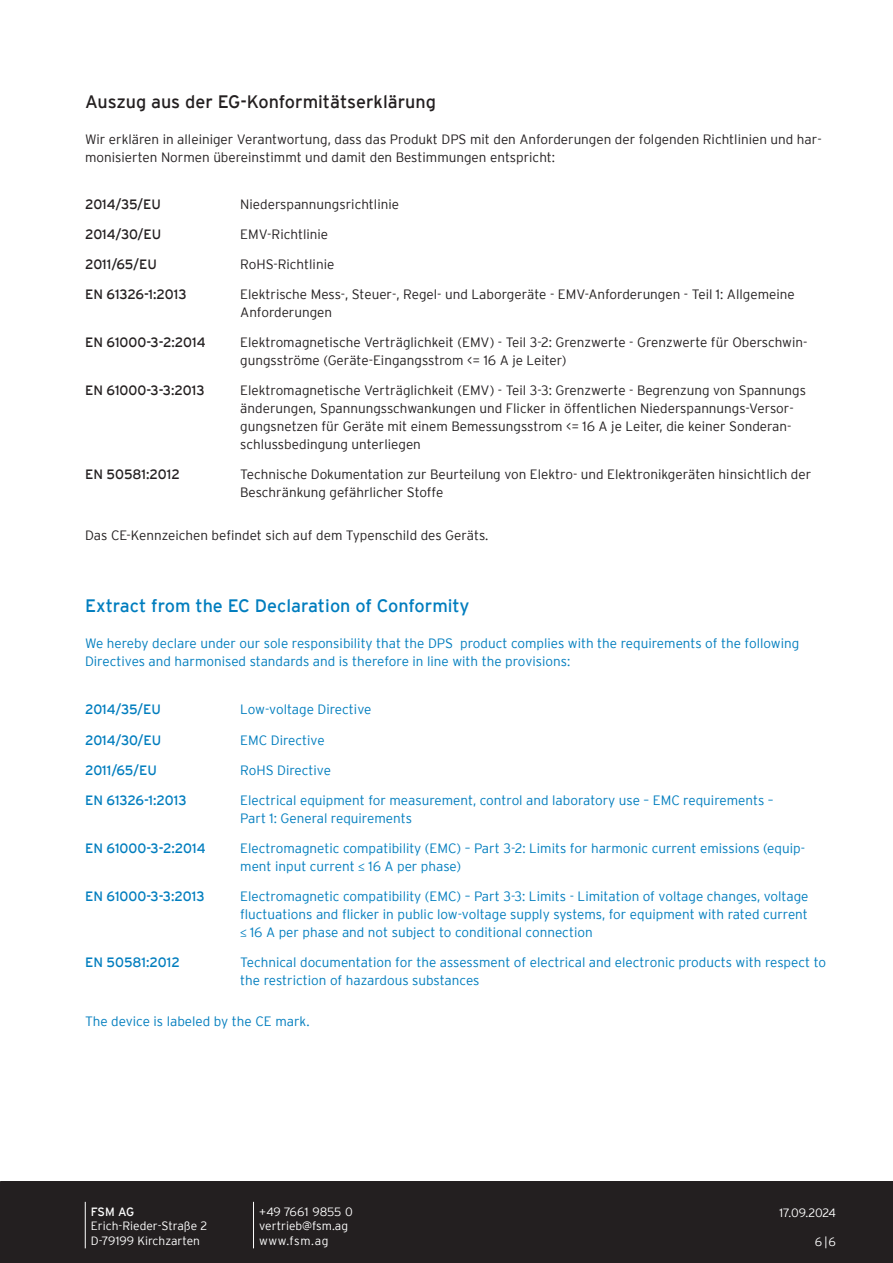
<style>
.page{position:relative;width:893px;height:1263px;background:#fff}
.page>*{position:absolute;margin:0;border:0;box-sizing:border-box;transform-origin:0 0}
.t1{font:18px "Interstate";color:#007dbe}
.t2{font:18px "Interstate";color:#231f20}
.t3{font:300 13.5px/18px "Interstate";color:#231f20}
.t4{font:300 13.5px/18px "Interstate";color:#007dbe}
.t5{font:13.5px "Interstate";color:#231f20}
.t6{font:13.5px "Interstate";color:#007dbe}
.t7{font:300 12px/14.4px "Interstate";color:#fff}
.t8{font:12px "Interstate";color:#fff}
.s1{font-family:"Calibri"}
</style>
<div class="page">
<div style="left:0;top:1181px;width:893px;height:82px;background:#231f20"></div>
<hr style="left:253px;top:1202px;width:1px;height:46px;background:#fff">
<hr style="left:85px;top:1202px;width:1px;height:46px;background:#fff">
<h1 class="t2" style="left:85px;top:92px;width:352px">Auszug aus der EG-Konformitätserklärung</h1>
<p class="t3" style="left:85px;top:130px;width:738px">Wir erklären in alleiniger Verantwortung, dass das Produkt DPS mit den Anforderungen der folgenden Richtlinien und har&shy;monisierten Normen übereinstimmt und damit den Bestimmungen entspricht:</p>
<p class="t5" style="left:85px;top:197px;width:78px">2014/35/EU</p>
<p class="t3" style="left:240px;top:196px;width:160px">Niederspannungsrichtlinie</p>
<p class="t5" style="left:85px;top:227px;width:78px">2014/30/EU</p>
<p class="t3" style="left:240px;top:225px;width:89px">EMV-Richtlinie</p>
<p class="t5" style="left:85px;top:257px;width:73px">2011/65/EU</p>
<p class="t3" style="left:240px;top:255px;width:96px">RoHS-Richtlinie</p>
<p class="t5" style="left:85px;top:287px;width:103px">EN 61326-1:2013</p>
<p class="t3" style="left:240px;top:285px;width:556px">Elektrische Mess-, Steuer-, Regel- und Laborgeräte - EMV-Anforderungen - Teil 1: Allgemeine<br>Anforderungen</p>
<p class="t5" style="left:85px;top:335px;width:122px">EN 61000-3-2:2014</p>
<p class="t3" style="left:240px;top:333px;width:569px">Elektromagnetische Verträglichkeit (EMV) - Teil 3-2: Grenzwerte - Grenzwerte für Oberschwin&shy;gungsströme (Geräte-Eingangsstrom &lt;= 16 A je Leiter)</p>
<p class="t5" style="left:85px;top:383px;width:121px">EN 61000-3-3:2013</p>
<p class="t3" style="left:240px;top:381px;width:567px">Elektromagnetische Verträglichkeit (EMV) - Teil 3-3: Grenzwerte - Begrenzung von Spannungs änderungen, Spannungsschwankungen und Flicker in öffentlichen Niederspannungs-Versor&shy;gungsnetzen für Geräte mit einem Bemessungsstrom &lt;= 16 A je Leiter, die keiner Sonderan&shy;schlussbedingung unterliegen</p>
<p class="t5" style="left:85px;top:467px;width:96px">EN 50581:2012</p>
<p class="t3" style="left:240px;top:465px;width:572px">Technische Dokumentation zur Beurteilung von Elektro- und Elektronikgeräten hinsichtlich der<br>Beschränkung gefährlicher Stoffe</p>
<p class="t3" style="left:85px;top:526px;width:405px">Das CE-Kennzeichen befindet sich auf dem Typenschild des Geräts.</p>
<h1 class="t1" style="left:85px;top:596px;width:386px">Extract from the EC Declaration of Conformity</h1>
<p class="t4" style="left:85px;top:634px;width:716px">We hereby declare under our sole responsibility that the DPS product complies with the requirements of the following<br>Directives and harmonised standards and is therefore in line with the provisions:</p>
<p class="t6" style="left:85px;top:701px;width:78px">2014/35/EU</p>
<p class="t4" style="left:240px;top:700px;width:133px">Low-voltage Directive</p>
<p class="t6" style="left:85px;top:733px;width:78px">2014/30/EU</p>
<p class="t4" style="left:240px;top:731px;width:86px">EMC Directive</p>
<p class="t6" style="left:85px;top:763px;width:73px">2011/65/EU</p>
<p class="t4" style="left:240px;top:761px;width:92px">RoHS Directive</p>
<p class="t6" style="left:85px;top:793px;width:103px">EN 61326-1:2013</p>
<p class="t4" style="left:240px;top:791px;width:535px">Electrical equipment for measurement, control and laboratory use – EMC requirements –<br>Part 1: General requirements</p>
<p class="t6" style="left:85px;top:841px;width:122px">EN 61000-3-2:2014</p>
<p class="t4" style="left:240px;top:839px;width:566px">Electromagnetic compatibility (EMC) – Part 3-2: Limits for harmonic current emissions (equip&shy;ment input current <span class="s1">≤</span> 16 A per phase)</p>
<p class="t6" style="left:85px;top:889px;width:121px">EN 61000-3-3:2013</p>
<p class="t4" style="left:240px;top:887px;width:570px;text-align:justify">Electromagnetic compatibility (EMC) – Part 3-3: Limits - Limitation of voltage changes, voltage fluctuations and flicker in public low-voltage supply systems, for equipment with rated current <span class="s1">≤</span> 16 A per phase and not subject to conditional connection</p>
<p class="t6" style="left:85px;top:955px;width:96px">EN 50581:2012</p>
<p class="t4" style="left:240px;top:953px;width:587px">Technical documentation for the assessment of electrical and electronic products with respect to the restriction of hazardous substances</p>
<p class="t4" style="left:85px;top:1012px;width:226px">The device is labeled by the CE mark.</p>
<p class="t8" style="left:91px;top:1205px;width:45px">FSM AG</p>
<p class="t7" style="left:91px;top:1219px;width:118px">Erich-Rieder-Straße 2<br>D-79199 Kirchzarten</p>
<p class="t7" style="left:259px;top:1204px;width:95px">+49 7661 9855 0 vertrieb@fsm.ag www.fsm.ag</p>
<p class="t7" style="left:780px;top:1205px;width:58px">17.09.2024</p>
<p class="t7" style="left:815px;top:1234px;width:23px">6 | 6</p>
</div>
